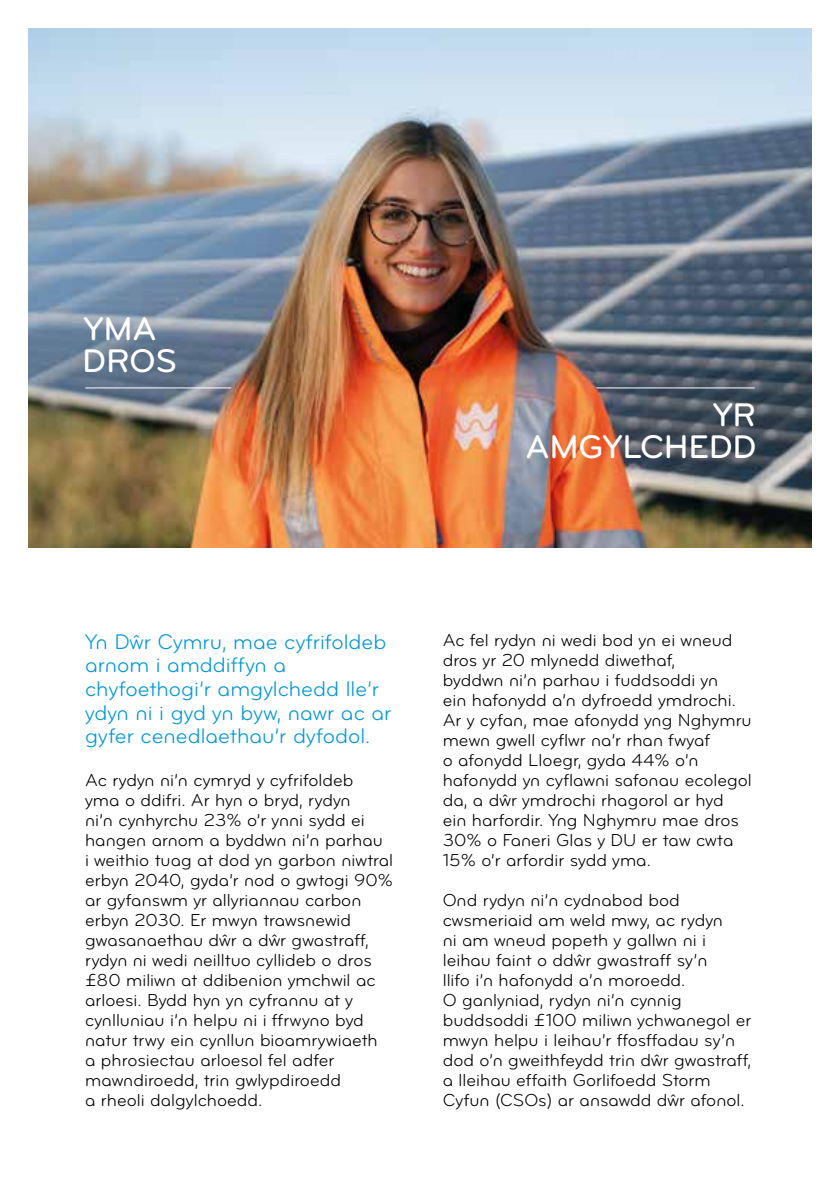
<style>
.page{position:relative;width:840px;height:1191px;background:#fff}
.page>*{position:absolute;margin:0;border:0;box-sizing:border-box;transform-origin:0 0}
.t1{font:34px/32px "Bryant Pro Medium Alternate";letter-spacing:-.01em;color:#fff}
.t2{font:22px/23.6px "Bryant Pro Regular Alternate";color:#0097d7}
.t3{font:18px/20px "Bryant Pro Regular Alternate";color:#000}
</style>
<div class="page">
<img style="left:28px;top:28px;width:783px;height:519px">
<hr style="left:86px;top:387px;width:146px;height:1px;background:#fff">
<hr style="left:595px;top:387px;width:159px;height:1px;background:#fff">
<h1 class="t1" style="left:82px;top:314px;width:96px">YMA<br>DROS</h1>
<h1 class="t1" style="left:525px;top:399px;width:232px;text-align:right">YR<br>AMGYLCHEDD</h1>
<p class="t2" style="left:85px;top:630px;width:308px">Yn Dŵr Cymru, mae cyfrifoldeb arnom i amddiffyn a chyfoethogi’r amgylchedd lle’r ydyn ni i gyd yn byw, nawr ac ar gyfer cenedlaethau’r dyfodol.</p>
<p class="t3" style="left:85px;top:770px;width:309px">Ac rydyn ni’n cymryd y cyfrifoldeb<br>yma o ddifri. Ar hyn o bryd, rydyn<br>ni’n cynhyrchu 23% o’r ynni sydd ei hangen arnom a byddwn ni’n parhau<br>i weithio tuag at dod yn garbon niwtral erbyn 2040, gyda’r nod o gwtogi 90% ar gyfanswm yr allyriannau carbon erbyn 2030. Er mwyn trawsnewid gwasanaethau dŵr a dŵr gwastraff, rydyn ni wedi neilltuo cyllideb o dros £80 miliwn at ddibenion ymchwil ac arloesi. Bydd hyn yn cyfrannu at y cynlluniau i’n helpu ni i ffrwyno byd natur trwy ein cynllun bioamrywiaeth<br>a phrosiectau arloesol fel adfer mawndiroedd, trin gwlypdiroedd<br>a rheoli dalgylchoedd.</p>
<p class="t3" style="left:442px;top:630px;width:310px">Ac fel rydyn ni wedi bod yn ei wneud dros yr 20 mlynedd diwethaf,<br>byddwn ni’n parhau i fuddsoddi yn<br>ein hafonydd a’n dyfroedd ymdrochi.<br>Ar y cyfan, mae afonydd yng Nghymru mewn gwell cyflwr na’r rhan fwyaf<br>o afonydd Lloegr, gyda 44% o’n hafonydd yn cyflawni safonau ecolegol da, a dŵr ymdrochi rhagorol ar hyd ein harfordir. Yng Nghymru mae dros<br>30% o Faneri Glas y DU er taw cwta<br>15% o’r arfordir sydd yma.</p>
<p class="t3" style="left:442px;top:890px;width:310px">Ond rydyn ni’n cydnabod bod cwsmeriaid am weld mwy, ac rydyn<br>ni am wneud popeth y gallwn ni i leihau faint o ddŵr gwastraff sy’n<br>llifo i’n hafonydd a’n moroedd.<br>O ganlyniad, rydyn ni’n cynnig buddsoddi £100 miliwn ychwanegol er mwyn helpu i leihau’r ffosffadau sy’n dod o’n gweithfeydd trin dŵr gwastraff, a lleihau effaith Gorlifoedd Storm Cyfun (CSOs) ar ansawdd dŵr afonol.</p>
</div>
